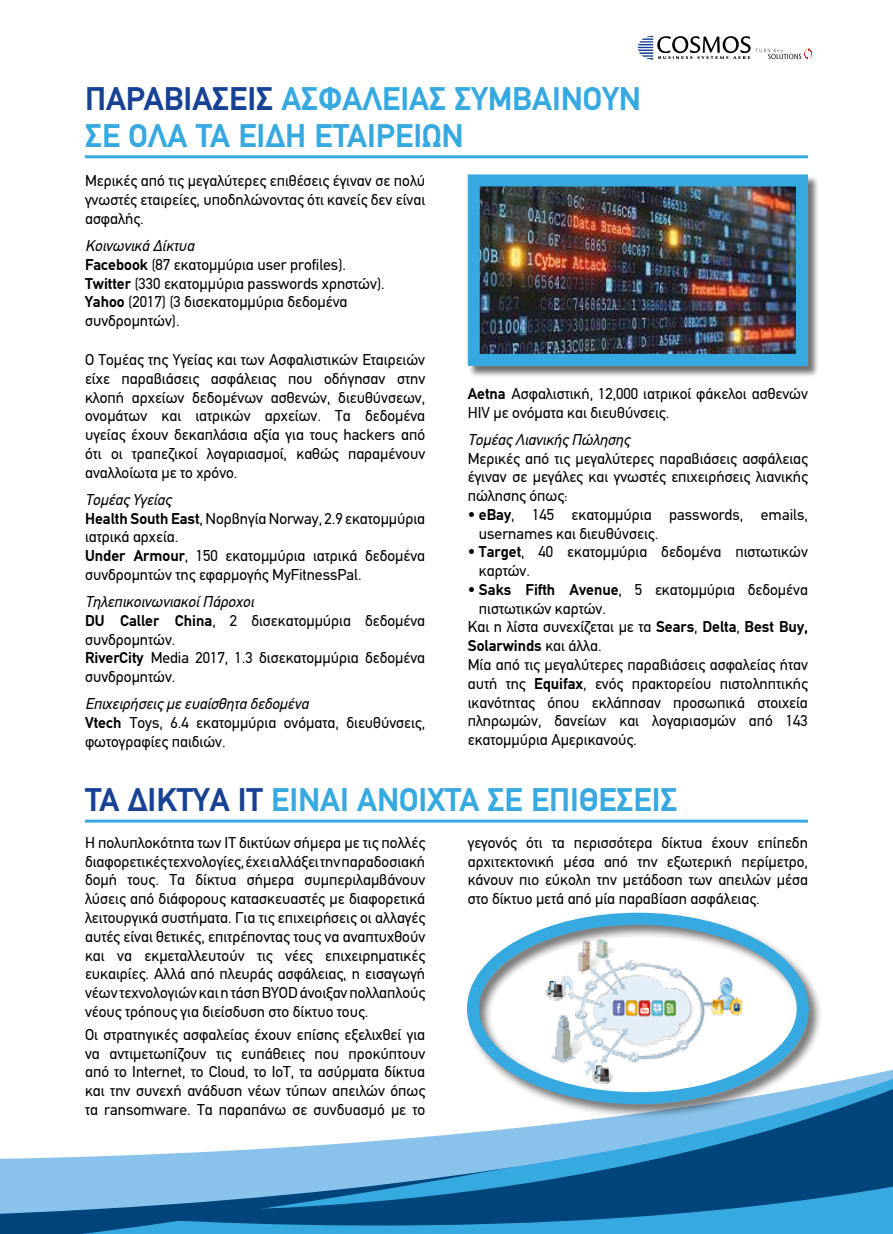
<style>
.page{position:relative;width:893px;height:1234px;background:#fff}
.page>*{position:absolute;margin:0;border:0;box-sizing:border-box;transform-origin:0 0}
.t1{font:700 33px/37.5px "PF Din Text";color:#36a9e1}
.t2{font:15.75px/18.8px "PF Din Text";color:#000}
.t3{font:italic 15.75px "PF Din Text";color:#000}
.t4{font:700 15.75px "PF Din Text";color:#000}
.s1{color:#164194}
.s2{font-style:italic}
.s3{font-weight:700}
.s4{font-weight:400}
</style>
<div class="page">
<svg style="left:0;top:1220px;width:72px;height:13px"></svg>
<svg style="left:0;top:1069px;width:893px;height:151px"></svg>
<svg style="left:72px;top:1070px;width:821px;height:163px"></svg>
<hr style="left:85px;top:819px;width:723px;height:3px;background:#36a9e1">
<div style="left:465px;top:910px;width:358px;height:208px;background:#000;opacity:.55"></div>
<div style="left:467px;top:912px;width:342px;height:191px;border:12px solid #36a9e1;border-radius:50%"></div>
<img style="left:542px;top:932px;width:200px;height:151px">
<hr style="left:85px;top:155px;width:723px;height:3px;background:#36a9e1">
<div style="left:469px;top:175px;width:351px;height:203px;background:#000;opacity:.55"></div>
<img style="left:481px;top:187px;width:314px;height:166px">
<div style="left:468px;top:174px;width:340px;height:192px;border:12px solid #36a9e1"></div>
<svg style="left:638px;top:36px;width:174px;height:24px"></svg>
<h1 class="t1" style="left:85px;top:80px;width:557px"><span class="s1">ΠΑΡΑΒΙΑΣΕΙΣ</span> ΑΣΦΑΛΕΙΑΣ ΣΥΜΒΑΙΝΟΥΝ<br>ΣΕ ΟΛΑ ΤΑ ΕΙΔΗ ΕΤΑΙΡΕΙΩΝ</h1>
<p class="t2" style="left:85px;top:171px;width:342px;text-align:justify">Μερικές από τις μεγαλύτερες επιθέσεις έγιναν σε πολύ γνωστές εταιρείες, υποδηλώνοντας ότι κανείς δεν είναι ασφαλής.</p>
<p class="t2" style="left:85px;top:236px;width:301px"><span class="s2">Κοινωνικά Δίκτυα<br></span><span class="s3">Facebook</span> (87 εκατομμύρια user profiles).<br><span class="s3">Twitter</span> (330 εκατομμύρια passwords χρηστών).<br><span class="s3">Yahoo</span> (2017) (3 δισεκατομμύρια δεδομένα συνδρομητών).</p>
<p class="t2" style="left:85px;top:350px;width:342px;text-align:justify">Ο Τομέας της Υγείας και των Ασφαλιστικών Εταιρειών είχε παραβιάσεις ασφάλειας που οδήγησαν στην κλοπή αρχείων δεδομένων ασθενών, διευθύνσεων, ονομάτων και ιατρικών αρχείων. Τα δεδομένα υγείας έχουν δεκαπλάσια αξία για τους hackers από ότι οι τραπεζικοί λογαριασμοί, καθώς παραμένουν αναλλοίωτα με το χρόνο.</p>
<p class="t2" style="left:85px;top:490px;width:342px"><span class="s2">Τομέας Υγείας<br></span><span class="s3">Health South East</span>, Νορβηγία Norway, 2.9 εκατομμύρια ιατρικά αρχεία.<br><span class="s3">Under Armour</span>, 150 εκατομμύρια ιατρικά δεδομένα συνδρομητών της εφαρμογής MyFitnessPal.</p>
<p class="t2" style="left:85px;top:592px;width:342px"><span class="s2">Τηλεπικοινωνιακοί Πάροχοι<br></span><span class="s3">DU Caller China</span>, 2 δισεκατομμύρια δεδομένα συνδρομητών.<br><span class="s3">RiverCity</span> Media 2017, 1.3 δισεκατομμύρια δεδομένα συνδρομητών.</p>
<p class="t2" style="left:85px;top:694px;width:342px"><span class="s2">Επιχειρήσεις με ευαίσθητα δεδομένα<br></span><span class="s3">Vtech</span> Toys, 6.4 εκατομμύρια ονόματα, διευθύνσεις, φωτογραφίες παιδιών.</p>
<p class="t2" style="left:468px;top:384px;width:342px"><span class="s3">Aetna</span> Ασφαλιστική, 12,000 ιατρικοί φάκελοι ασθενών<br>HIV με ονόματα και διευθύνσεις.</p>
<p class="t3" style="left:468px;top:430px;width:164px">Τομέας Λιανικής Πώλησης</p>
<p class="t2" style="left:468px;top:449px;width:342px;text-align:justify">Μερικές από τις μεγαλύτερες παραβιάσεις ασφάλειας έγιναν σε μεγάλες και γνωστές επιχειρήσεις λιανικής πώλησης όπως:</p>
<p class="t2" style="left:479px;top:505px;width:331px;text-indent:-11px">• <span class="s3">eBay</span>, 145 εκατομμύρια passwords, emails, usernames και διευθύνσεις.</p>
<p class="t2" style="left:479px;top:542px;width:330px;text-indent:-11px">• <span class="s3">Target</span>, 40 εκατομμύρια δεδομένα πιστωτικών καρτών.</p>
<p class="t2" style="left:468px;top:580px;width:342px">• <span class="s3">Saks Fifth Avenue</span>, 5 εκατομμύρια δεδομένα</p>
<p class="t2" style="left:479px;top:599px;width:129px">πιστωτικών καρτών.</p>
<p class="t2" style="left:468px;top:617px;width:342px">Και η λίστα συνεχίζεται με τα <span class="s3">Sears</span>, <span class="s3">Delta</span>, <span class="s3">Best Buy,</span></p>
<p class="t4" style="left:468px;top:636px;width:135px">Solarwinds <span class="s4">και άλλα.</span></p>
<p class="t2" style="left:468px;top:655px;width:342px">Μία από τις μεγαλύτερες παραβιάσεις ασφαλείας ήταν</p>
<p class="t2" style="left:468px;top:674px;width:342px">αυτή της <span class="s3">Equifax</span>, ενός πρακτορείου πιστοληπτικής</p>
<p class="t2" style="left:468px;top:692px;width:342px">ικανότητας όπου εκλάπησαν προσωπικά στοιχεία</p>
<p class="t2" style="left:468px;top:711px;width:342px">πληρωμών, δανείων και λογαριασμών από 143</p>
<p class="t2" style="left:468px;top:730px;width:171px">εκατομμύρια Αμερικανούς.</p>
<h1 class="t1" style="left:85px;top:780px;width:594px"><span class="s1">ΤΑ ΔΙΚΤΥΑ ΙΤ</span> ΕΙΝΑΙ ΑΝΟΙΧΤΑ ΣΕ ΕΠΙΘΕΣΕΙΣ</h1>
<p class="t2" style="left:85px;top:833px;width:342px;text-align:justify">Η πολυπλοκότητα των IT δικτύων σήμερα με τις πολλές διαφορετικές τεχνολογίες, έχει αλλάξει την παραδοσιακή δομή τους. Τα δίκτυα σήμερα συμπεριλαμβάνουν λύσεις από διάφορους κατασκευαστές με διαφορετικά λειτουργικά συστήματα. Για τις επιχειρήσεις οι αλλαγές αυτές είναι θετικές, επιτρέποντας τους να αναπτυχθούν και να εκμεταλλευτούν τις νέες επιχειρηματικές ευκαιρίες. Αλλά από πλευράς ασφάλειας, η εισαγωγή νέων τεχνολογιών και η τάση BYOD άνοιξαν πολλαπλούς νέους τρόπους για διείσδυση στο δίκτυο τους.</p>
<p class="t2" style="left:85px;top:1024px;width:342px;text-align:justify">Οι στρατηγικές ασφαλείας έχουν επίσης εξελιχθεί για να αντιμετωπίζουν τις ευπάθειες που προκύπτουν από το Internet, το Cloud, το IoT, τα ασύρματα δίκτυα και την συνεχή ανάδυση νέων τύπων απειλών όπως τα ransomware. Τα παραπάνω σε συνδυασμό με το</p>
<p class="t2" style="left:468px;top:833px;width:342px;text-align:justify">γεγονός ότι τα περισσότερα δίκτυα έχουν επίπεδη αρχιτεκτονική μέσα από την εξωτερική περίμετρο, κάνουν πιο εύκολη την μετάδοση των απειλών μέσα στο δίκτυο μετά από μία παραβίαση ασφάλειας.</p>
</div>
